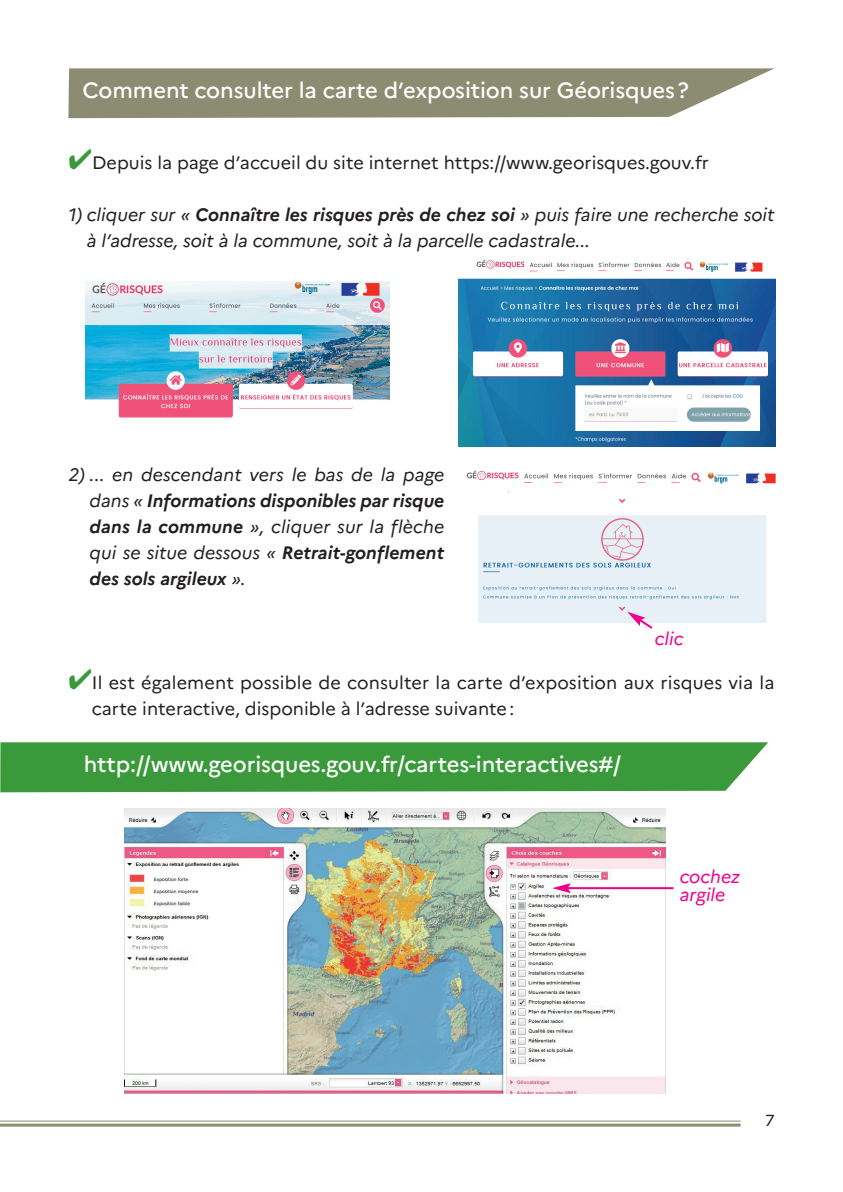
<style>
.page{position:relative;width:843px;height:1192px;background:#fff}
.page>*{position:absolute;margin:0;border:0;box-sizing:border-box;transform-origin:0 0}
.t1{font:500 22px "Marianne";letter-spacing:-.005em;color:#fff}
.t2{font:italic 18px/26px "Marianne";color:#231f20}
.t3{font:18px/26px "Marianne";color:#231f20}
.t4{font:italic 18px/18px "Marianne";color:#ed028c}
.t5{font:16px "Marianne";color:#231f20}
.s1{color:#3a9a3b}
.s2{font-weight:700}
</style>
<div class="page">
<hr style="left:0;top:1120px;width:740px;height:1px;background:#8c8c73">
<hr style="left:0;top:1123px;width:740px;height:3px;background:#8c8c73">
<img style="left:85px;top:281px;width:305px;height:137px">
<img style="left:459px;top:260px;width:316px;height:186px">
<img style="left:466px;top:470px;width:310px;height:153px">
<div style="left:0;top:742px;width:768px;height:50px;background:#3a9a3b"></div>
<img style="left:124px;top:808px;width:541px;height:285px">
<svg style="left:68px;top:68px;width:706px;height:50px;background:#96967f"></svg>
<svg style="left:627px;top:611px;width:27px;height:18px"></svg>
<hr style="left:567px;top:887px;width:106px;height:2px;background:#ed028c">
<svg style="left:552px;top:883px;width:18px;height:10px"></svg>
<p class="t1" style="left:82px;top:81px;width:608px">Comment consulter la carte d’exposition sur Géorisques?</p>
<p class="t3" style="left:68px;top:151px;width:642px"><span class="s1">✔</span>Depuis la page d’accueil du site internet https://www.georisques.gouv.fr</p>
<p class="t2" style="left:87px;top:203px;width:689px;text-indent:-19px">1) cliquer sur « <span class="s2">Connaître les risques près de chez soi</span> » puis faire une recherche soit à l’adresse, soit à la commune, soit à la parcelle cadastrale...</p>
<p class="t2" style="left:90px;top:463px;width:356px;text-align:justify;text-indent:-21px">2) ... en descendant vers le bas de la page dans « <span class="s2">Informations disponibles par risque dans la commune</span> », cliquer sur la flèche qui se situe dessous « <span class="s2">Retrait-gonflement des sols argileux</span> ».</p>
<p class="t4" style="left:654px;top:631px;width:30px">clic</p>
<p class="t3" style="left:92px;top:671px;width:684px;text-indent:-24px"><span class="s1">✔</span>Il est également possible de consulter la carte d’exposition aux risques via la carte interactive, disponible à l’adresse suivante:</p>
<p class="t1" style="left:84px;top:755px;width:539px">http://www.georisques.gouv.fr/cartes-interactives#/</p>
<p class="t4" style="left:679px;top:868px;width:62px">cochez argile</p>
<p class="t5" style="left:765px;top:1114px;width:11px">7</p>
</div>
